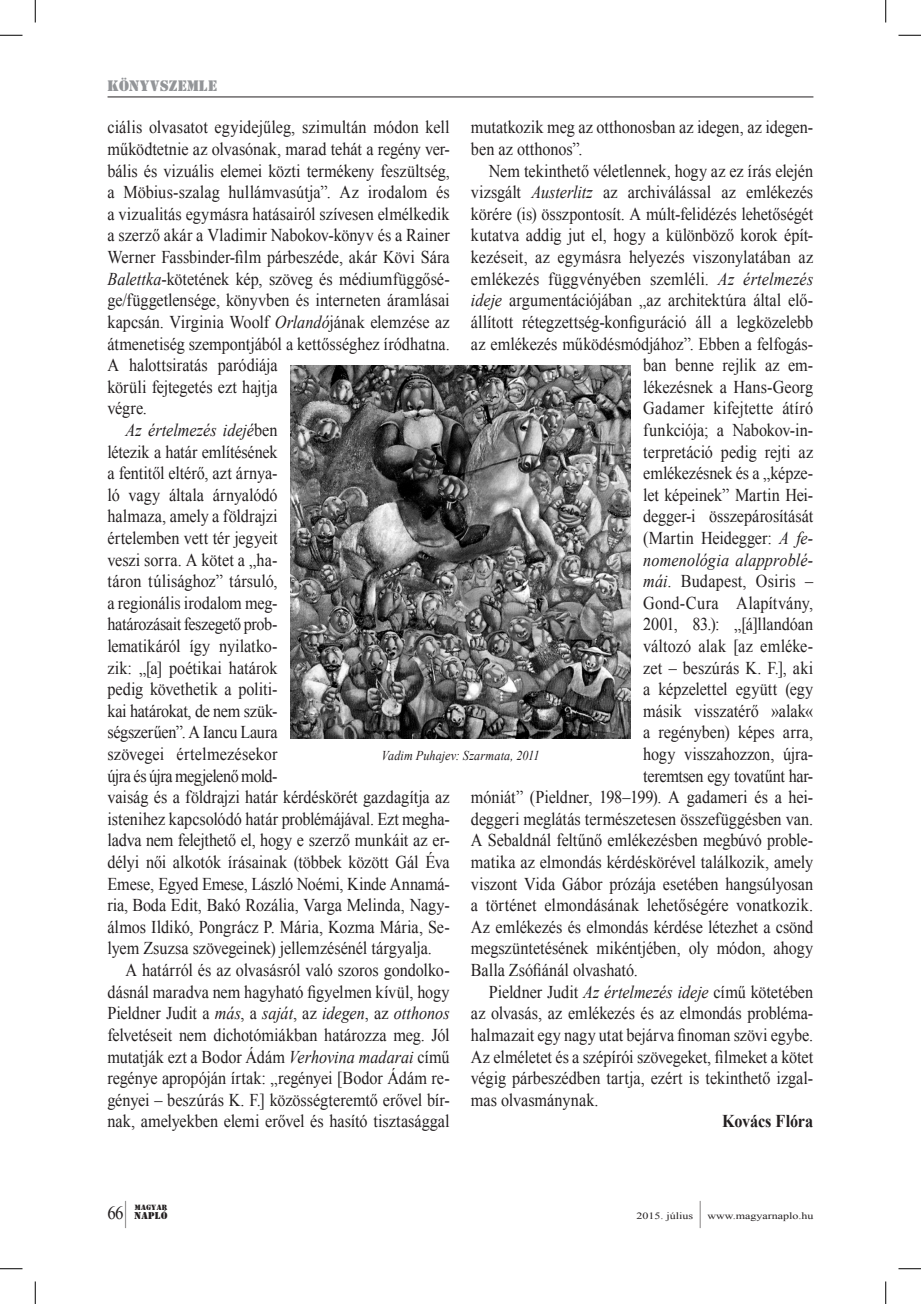
<style>
.page{position:relative;width:921px;height:1304px;background:#fff}
.page>*{position:absolute;margin:0;border:0;box-sizing:border-box;transform-origin:0 0}
.t1{font:30px "Times New Roman";color:#231f20;scale:.4 1}
.t2{font:18.75px "Times New Roman";color:#231f20;scale:.9 1}
.t3{font:18px/21.6px "Times New Roman";letter-spacing:-.005em;color:#231f20;scale:.9 1}
.t4{font:italic 18px "Times New Roman";letter-spacing:.005em;color:#231f20;scale:.9 1}
.t5{font:18px "Times New Roman";letter-spacing:-.025em;color:#231f20;scale:.9 1}
.t6{font:18px "Times New Roman";letter-spacing:-.04em;color:#231f20;scale:.9 1}
.t7{font:18px "Times New Roman";letter-spacing:.02em;color:#231f20;scale:.9 1}
.t8{font:700 18px "Times New Roman";letter-spacing:-.01em;color:#231f20;scale:.9 1}
.t9{font:15px "Hu Stencil BT Regular";color:#939598}
.t10{font:italic 13.5px "Times New Roman";letter-spacing:.01em;color:#231f20;scale:.9 1}
.t11{font:9.75px "Hu Stencil BT Regular";color:#231f20}
.t12{font:9.6px "Times New Roman";color:#231f20;scale:1.25 1}
.t13{font:7.5px "Hu Stencil BT Regular";color:#231f20}
.s1{font-style:italic}
.s2{font-style:normal}
.s3{font-size:30px}
</style>
<div class="page">
<hr style="left:108px;top:97px;width:705px;height:1px;background:#231f20">
<img style="left:290px;top:366px;width:341px;height:372px">
<svg style="left:0;top:35px;width:22px;height:1px"></svg>
<svg style="left:898px;top:35px;width:23px;height:1px"></svg>
<svg style="left:0;top:1268px;width:22px;height:1px"></svg>
<svg style="left:898px;top:1268px;width:23px;height:1px"></svg>
<svg style="left:35px;top:0;width:1px;height:22px"></svg>
<svg style="left:35px;top:1281px;width:1px;height:23px"></svg>
<svg style="left:885px;top:0;width:1px;height:22px"></svg>
<svg style="left:885px;top:1281px;width:1px;height:23px"></svg>
<p class="t9" style="left:108px;top:76px;width:111px">KÖNYVSZEMLE</p>
<p class="t3" style="left:108px;top:116px;width:382px">ciális olvasatot egyidejűleg, szimultán módon kell</p>
<p class="t3" style="left:108px;top:138px;width:382px">működtetnie az olvasónak, marad tehát a regény ver-</p>
<p class="t3" style="left:108px;top:159px;width:382px">bális és vizuális elemei közti termékeny feszültség,</p>
<p class="t3" style="left:108px;top:181px;width:382px">a Möbius-szalag hullámvasútja”. Az irodalom és</p>
<p class="t3" style="left:108px;top:203px;width:382px">a vizualitás egymásra hatásairól szívesen elmélkedik</p>
<p class="t3" style="left:108px;top:224px;width:382px">a szerző akár a Vladimir Nabokov-könyv és a Rainer</p>
<p class="t3" style="left:108px;top:246px;width:382px">Werner Fassbinder-film párbeszéde, akár Kövi Sára</p>
<p class="t3" style="left:108px;top:267px;width:382px"><span class="s1">Balettka</span>-kötetének kép, szöveg és médiumfüggősé-</p>
<p class="t3" style="left:108px;top:289px;width:382px">ge/függetlensége, könyvben és interneten áramlásai</p>
<p class="t3" style="left:108px;top:311px;width:382px">kapcsán. Virginia Woolf <span class="s1">Orlandó</span>jának elemzése az</p>
<p class="t3" style="left:108px;top:332px;width:382px">átmenetiség szempontjából a kettősséghez íródhatna.</p>
<p class="t3" style="left:108px;top:354px;width:190px">A halottsiratás paródiája</p>
<p class="t3" style="left:108px;top:375px;width:190px">körüli fejtegetés ezt hajtja</p>
<p class="t3" style="left:108px;top:397px;width:45px">végre.</p>
<p class="t4" style="left:125px;top:417px;width:170px">Az értelmezés idejé<span class="s2">ben</span></p>
<p class="t3" style="left:107px;top:440px;width:190px">létezik a határ említésének</p>
<p class="t3" style="left:107px;top:462px;width:190px">a fentitől eltérő, azt árnya-</p>
<p class="t3" style="left:107px;top:483px;width:190px">ló vagy általa árnyalódó</p>
<p class="t3" style="left:107px;top:505px;width:190px">halmaza, amely a földrajzi</p>
<p class="t3" style="left:107px;top:527px;width:190px">értelemben vett tér jegyeit</p>
<p class="t3" style="left:107px;top:548px;width:190px">veszi sorra. A kötet a „ha-</p>
<p class="t3" style="left:107px;top:570px;width:190px">táron túlisághoz” társuló,</p>
<p class="t3" style="left:107px;top:591px;width:190px">a regionális irodalom meg-</p>
<p class="t5" style="left:107px;top:612px;width:190px">határozásait feszegető prob-</p>
<p class="t3" style="left:107px;top:635px;width:190px">lematikáról így nyilatko-</p>
<p class="t3" style="left:107px;top:656px;width:190px">zik: „[a] poétikai határok</p>
<p class="t3" style="left:107px;top:678px;width:190px">pedig követhetik a politi-</p>
<p class="t3" style="left:107px;top:699px;width:190px">kai határokat, de nem szük-</p>
<p class="t3" style="left:107px;top:721px;width:190px">ségszerűen”. A Iancu Laura</p>
<p class="t3" style="left:107px;top:743px;width:190px">szövegei értelmezésekor</p>
<p class="t6" style="left:107px;top:763px;width:189px">újra és újra megjelenő mold-</p>
<p class="t3" style="left:107px;top:786px;width:382px">vaiság és a földrajzi határ kérdéskörét gazdagítja az</p>
<p class="t3" style="left:107px;top:807px;width:382px">istenihez kapcsolódó határ problémájával. Ezt megha-</p>
<p class="t3" style="left:107px;top:829px;width:382px">ladva nem felejthető el, hogy e szerző munkáit az er-</p>
<p class="t3" style="left:107px;top:851px;width:382px">délyi női alkotók írásainak (többek között Gál Éva</p>
<p class="t3" style="left:107px;top:872px;width:378px">Emese, Egyed Emese, László Noémi, Kinde Annamá--</p>
<p class="t3" style="left:107px;top:894px;width:380px">ria, Boda Edit, Bakó Rozália, Varga Melinda, Nagy-</p>
<p class="t3" style="left:107px;top:915px;width:378px">álmos Ildikó, Pongrácz P. Mária, Kozma Mária, Se--</p>
<p class="t3" style="left:107px;top:937px;width:362px">lyem Zsuzsa szövegeinek) jellemzésénél tárgyalja.</p>
<p class="t3" style="left:125px;top:959px;width:362px">A határról és az olvasásról való szoros gondolko-</p>
<p class="t3" style="left:107px;top:980px;width:382px">dásnál maradva nem hagyható figyelmen kívül, hogy</p>
<p class="t3" style="left:107px;top:1002px;width:382px">Pieldner Judit a <span class="s1">más</span>, a <span class="s1">saját</span>, az <span class="s1">idegen</span>, az <span class="s1">otthonos</span></p>
<p class="t3" style="left:107px;top:1023px;width:382px">felvetéseit nem dichotómiákban határozza meg. Jól</p>
<p class="t3" style="left:107px;top:1045px;width:382px">mutatják ezt a Bodor Ádám <span class="s1">Verhovina madarai</span> című</p>
<p class="t3" style="left:107px;top:1067px;width:382px">regénye apropóján írtak: „regényei [Bodor Ádám re-</p>
<p class="t3" style="left:107px;top:1088px;width:382px">gényei – beszúrás K. F.] közösségteremtő erővel bír-</p>
<p class="t3" style="left:107px;top:1110px;width:382px">nak, amelyekben elemi erővel és hasító tisztasággal</p>
<p class="t3" style="left:471px;top:116px;width:382px">mutatkozik meg az otthonosban az idegen, az idegen&shy;ben az otthonos”.</p>
<p class="t3" style="left:489px;top:159px;width:362px">Nem tekinthető véletlennek, hogy az ez írás elején</p>
<p class="t3" style="left:471px;top:181px;width:382px">vizsgált <span class="s1">Austerlitz</span> az archiválással az emlékezés</p>
<p class="t3" style="left:471px;top:203px;width:382px">körére (is) összpontosít. A múlt-felidézés lehetőségét</p>
<p class="t3" style="left:471px;top:224px;width:380px">kutatva addig jut el, hogy a különböző korok épít-</p>
<p class="t3" style="left:471px;top:246px;width:382px">kezéseit, az egymásra helyezés viszonylatában az</p>
<p class="t3" style="left:471px;top:267px;width:382px">emlékezés függvényében szemléli. <span class="s1">Az értelmezés</span></p>
<p class="t3" style="left:471px;top:289px;width:380px"><span class="s1">ideje</span> argumentációjában „az architektúra által elő-</p>
<p class="t3" style="left:471px;top:311px;width:382px">állított rétegzettség-konfiguráció áll a legközelebb</p>
<p class="t3" style="left:471px;top:332px;width:382px">az emlékezés működésmódjához”. Ebben a felfogás-</p>
<p class="t3" style="left:643px;top:354px;width:187px">ban benne rejlik az em--</p>
<p class="t3" style="left:643px;top:375px;width:190px">lékezésnek a Hans-Georg</p>
<p class="t7" style="left:643px;top:396px;width:190px">Gadamer kifejtette átíró</p>
<p class="t3" style="left:643px;top:419px;width:187px">funkciója; a Nabokov-in--</p>
<p class="t3" style="left:643px;top:440px;width:190px">terpretáció pedig rejti az</p>
<p class="t3" style="left:643px;top:462px;width:190px">emlékezésnek és a „képze-</p>
<p class="t3" style="left:643px;top:483px;width:187px">let képeinek” Martin Hei--</p>
<p class="t3" style="left:643px;top:505px;width:190px">degger-i összepárosítását</p>
<p class="t3" style="left:643px;top:527px;width:190px">(Martin Heidegger: <span class="s1">A fe-</span></p>
<p class="t4" style="left:643px;top:547px;width:190px">nomenológia alapproblé-</p>
<p class="t3" style="left:643px;top:570px;width:190px"><span class="s1">mái</span>. Budapest, Osiris –</p>
<p class="t3" style="left:643px;top:591px;width:190px">Gond-Cura Alapítvány,</p>
<p class="t3" style="left:643px;top:613px;width:190px">2001, 83.): „[á]llandóan</p>
<p class="t3" style="left:643px;top:635px;width:190px">változó alak [az emléke-</p>
<p class="t3" style="left:643px;top:656px;width:190px">zet – beszúrás K. F.], aki</p>
<p class="t3" style="left:643px;top:678px;width:190px">a képzelettel együtt (egy</p>
<p class="t3" style="left:643px;top:699px;width:190px">másik visszatérő »alak«</p>
<p class="t3" style="left:643px;top:721px;width:190px">a regényben) képes arra,</p>
<p class="t3" style="left:643px;top:743px;width:190px">hogy visszahozzon, újra-</p>
<p class="t3" style="left:643px;top:764px;width:190px">teremtsen egy tovatűnt har-</p>
<p class="t3" style="left:471px;top:786px;width:378px">móniát” (Pieldner, 198–199). A gadameri és a hei--</p>
<p class="t3" style="left:471px;top:807px;width:382px">deggeri meglátás természetesen összefüggésben van.</p>
<p class="t3" style="left:471px;top:829px;width:382px">A Sebaldnál feltűnő emlékezésben megbúvó proble-</p>
<p class="t3" style="left:471px;top:851px;width:382px">matika az elmondás kérdéskörével találkozik, amely</p>
<p class="t3" style="left:471px;top:872px;width:382px">viszont Vida Gábor prózája esetében hangsúlyosan</p>
<p class="t3" style="left:471px;top:894px;width:382px">a történet elmondásának lehetőségére vonatkozik.</p>
<p class="t3" style="left:471px;top:915px;width:382px">Az emlékezés és elmondás kérdése létezhet a csönd</p>
<p class="t3" style="left:471px;top:937px;width:382px">megszüntetésének mikéntjében, oly módon, ahogy</p>
<p class="t3" style="left:471px;top:959px;width:187px">Balla Zsófiánál olvasható.</p>
<p class="t3" style="left:489px;top:980px;width:362px">Pieldner Judit <span class="s1">Az értelmezés ideje</span> című kötetében</p>
<p class="t3" style="left:471px;top:1002px;width:382px">az olvasás, az emlékezés és az elmondás probléma-</p>
<p class="t3" style="left:471px;top:1023px;width:382px">halmazait egy nagy utat bejárva finoman szövi egybe.</p>
<p class="t3" style="left:471px;top:1045px;width:382px">Az elméletet és a szépírói szövegeket, filmeket a kötet</p>
<p class="t3" style="left:471px;top:1067px;width:382px">végig párbeszédben tartja, ezért is tekinthető izgal-</p>
<p class="t3" style="left:471px;top:1088px;width:143px">mas olvasmánynak.</p>
<p class="t8" style="left:722px;top:1109px;width:103px">Kovács Flóra</p>
<p class="t10" style="left:381px;top:746px;width:177px">Vadim Puhajev: Szarmata, 2011</p>
<p class="t2" style="left:108px;top:1200px;width:23px">66<span class="s3">|</span></p>
<p class="t13" style="left:135px;top:1203px;width:34px">MAGYAR</p>
<p class="t11" style="left:135px;top:1210px;width:35px">NAPLÓ</p>
<p class="t12" style="left:636px;top:1209px;width:47px">2015. július</p>
<h1 class="t1" style="left:699px;top:1192px;width:8px">|</h1>
<p class="t12" style="left:708px;top:1209px;width:86px">www.magyarnaplo.hu</p>
</div>
